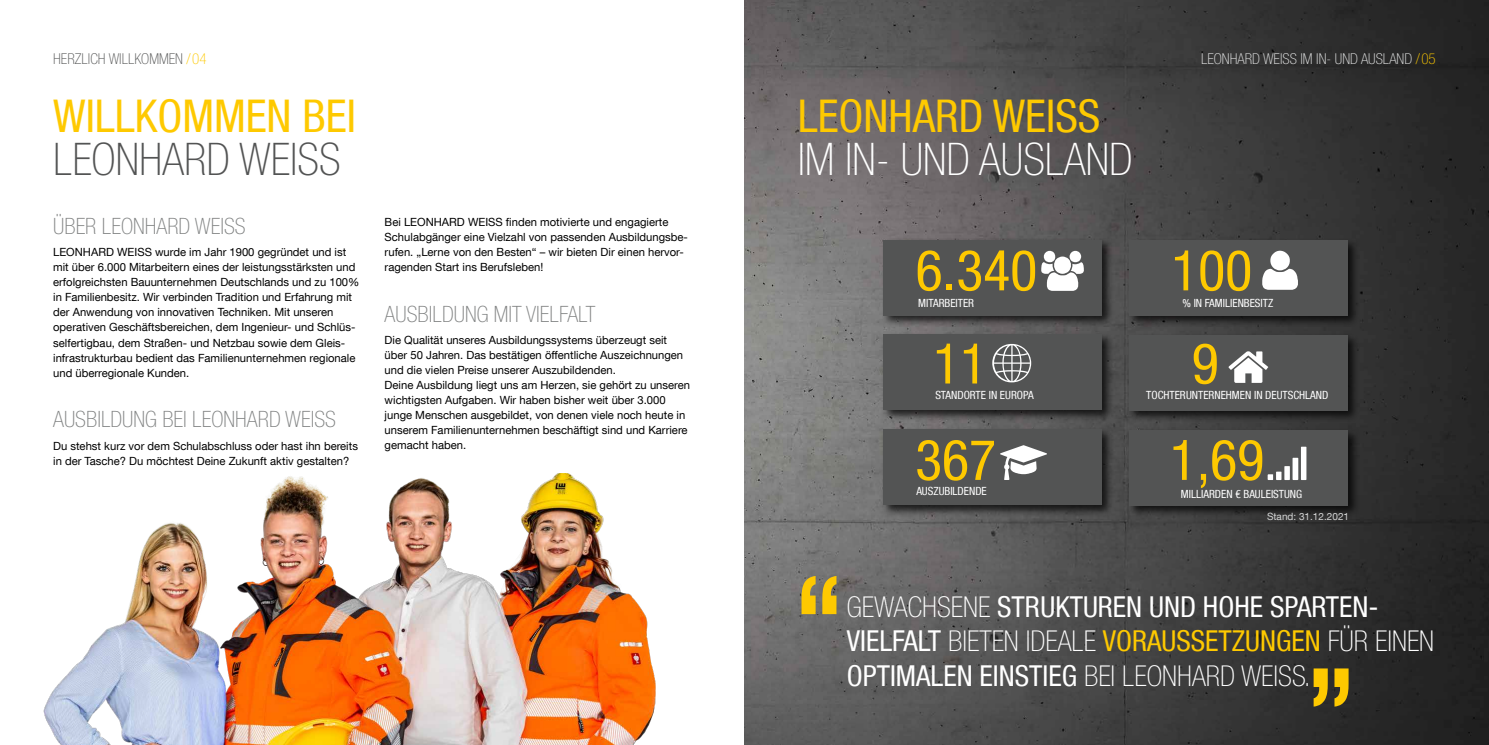
<style>
.page{position:relative;width:1489px;height:745px;background:#fff}
.page>*{position:absolute;margin:0;border:0;box-sizing:border-box;transform-origin:0 0}
.t1{font:700 condensed 118.75px "Helvetica Neue LT Com";color:#fec900;scale:.9 1}
.t2{font:condensed 56.25px "Helvetica Neue LT Com";color:#fec900}
.t3{font:condensed 45px "Helvetica Neue LT Com";color:#fec900}
.t4{font:100 condensed 45px "Helvetica Neue LT Pro";color:#fff}
.t5{font:100 condensed 45px "Helvetica Neue LT Pro";color:#535454}
.t6{font:condensed 28.75px "Helvetica Neue LT Com";color:#fff}
.t7{font:100 condensed 28.75px "Helvetica Neue LT Pro";color:#fff}
.t8{font:100 condensed 22.5px "Helvetica Neue LT Pro";color:#818383}
.t9{font:100 condensed 15px "Helvetica Neue LT Pro";color:#e9eaea}
.t10{font:100 condensed 15px "Helvetica Neue LT Pro";color:#535454}
.t11{font:11.25px/15px "Helvetica Neue LT Com";color:#000}
.t12{font:condensed 11.25px "Helvetica Neue LT Com";color:#fff}
.t13{font:10px "Helvetica Neue LT Com";color:#d4d5d5}
.s1{color:#fec900}
.s2{font-family:"Helvetica Neue LT Pro";font-weight:100}
.s3{font-family:"Helvetica Neue LT Com";font-weight:400}
.s4{font-family:"Helvetica Neue LT Com";font-weight:400;color:#fec900}
</style>
<div class="page">
<img style="left:744px;top:0;width:744px;height:744px">
<img style="left:43px;top:473px;width:613px;height:271px">
<div style="left:881px;top:237px;width:232px;height:90px;background:#000;opacity:.75"></div>
<div style="left:883px;top:240px;width:218px;height:75px;background:#535454"></div>
<div style="left:1127px;top:238px;width:232px;height:89px;background:#000;opacity:.75"></div>
<div style="left:1129px;top:240px;width:218px;height:75px;background:#535454"></div>
<div style="left:881px;top:332px;width:232px;height:90px;background:#000;opacity:.75"></div>
<div style="left:883px;top:334px;width:218px;height:76px;background:#535454"></div>
<div style="left:1127px;top:332px;width:232px;height:90px;background:#000;opacity:.75"></div>
<div style="left:1129px;top:335px;width:218px;height:75px;background:#535454"></div>
<div style="left:881px;top:427px;width:232px;height:89px;background:#000;opacity:.75"></div>
<div style="left:883px;top:429px;width:218px;height:75px;background:#535454"></div>
<div style="left:1126px;top:427px;width:233px;height:90px;background:#000;opacity:.75"></div>
<div style="left:1129px;top:430px;width:218px;height:75px;background:#535454"></div>
<svg style="left:1228px;top:351px;width:39px;height:31px"></svg>
<svg style="left:1262px;top:250px;width:35px;height:40px"></svg>
<svg style="left:1041px;top:250px;width:42px;height:41px"></svg>
<svg style="left:992px;top:343px;width:39px;height:39px"></svg>
<svg style="left:1000px;top:445px;width:46px;height:34px"></svg>
<svg style="left:1267px;top:446px;width:39px;height:33px"></svg>
<h3 class="t10" style="left:53px;top:50px;width:155px">HERZLICH WILLKOMMEN <span class="s1">/04</span></h3>
<h3 class="t3" style="left:53px;top:89px;width:304px">WILLKOMMEN BEI</h3>
<h3 class="t5" style="left:53px;top:134px;width:289px">LEONHARD WEISS</h3>
<h3 class="t8" style="left:53px;top:213px;width:194px">ÜBER LEONHARD WEISS</h3>
<p class="t11" style="left:53px;top:244px;width:308px">LEONHARD WEISS wurde im Jahr 1900 gegründet und ist mit über 6.000 Mitarbeitern eines der leistungsstärksten und erfolgreichsten Bauunternehmen Deutschlands und zu 100% in Familienbesitz. Wir verbinden Tradition und Erfahrung mit der Anwendung von innovativen Techniken. Mit unseren operativen Geschäftsbereichen, dem Ingenieur- und Schlüs&shy;selfertigbau, dem Straßen- und Netzbau sowie dem Gleis&shy;infrastrukturbau bedient das Familienunternehmen regionale und überregionale Kunden.</p>
<h3 class="t8" style="left:53px;top:406px;width:284px">AUSBILDUNG BEI LEONHARD WEISS</h3>
<p class="t11" style="left:53px;top:438px;width:306px">Du stehst kurz vor dem Schulabschluss oder hast ihn bereits in der Tasche? Du möchtest Deine Zukunft aktiv gestalten?</p>
<p class="t11" style="left:384px;top:214px;width:305px">Bei LEONHARD WEISS finden motivierte und engagierte Schulabgänger eine Vielzahl von passenden Ausbildungsbe&shy;rufen. „Lerne von den Besten“ – wir bieten Dir einen hervor&shy;ragenden Start ins Berufsleben!</p>
<h3 class="t8" style="left:384px;top:301px;width:212px">AUSBILDUNG MIT VIELFALT</h3>
<p class="t11" style="left:384px;top:332px;width:307px">Die Qualität unseres Ausbildungssystems überzeugt seit über 50 Jahren. Das bestätigen öffentliche Auszeichnungen und die vielen Preise unserer Auszubildenden.<br>Deine Ausbildung liegt uns am Herzen, sie gehört zu unseren wichtigsten Aufgaben. Wir haben bisher weit über 3.000 junge Menschen ausgebildet, von denen viele noch heute in unserem Familienunternehmen beschäftigt sind und Karriere gemacht haben.</p>
<h3 class="t3" style="left:797px;top:89px;width:304px">LEONHARD WEISS</h3>
<h3 class="t4" style="left:797px;top:134px;width:336px">IM IN- UND AUSLAND</h3>
<h3 class="t9" style="left:1200px;top:50px;width:236px">LEONHARD WEISS IM IN- UND AUSLAND <span class="s1">/05</span></h3>
<h2 class="t2" style="left:915px;top:237px;width:123px">6.340</h2>
<p class="t12" style="left:918px;top:296px;width:57px">MITARBEITER</p>
<h2 class="t2" style="left:933px;top:330px;width:56px">11</h2>
<p class="t12" style="left:935px;top:388px;width:100px">STANDORTE IN EUROPA</p>
<h2 class="t2" style="left:915px;top:426px;width:82px">367</h2>
<p class="t12" style="left:916px;top:484px;width:72px">AUSZUBILDENDE</p>
<h2 class="t2" style="left:1171px;top:237px;width:83px">100</h2>
<p class="t12" style="left:1182px;top:296px;width:92px">% IN FAMILIENBESITZ</p>
<h2 class="t2" style="left:1191px;top:330px;width:28px">9</h2>
<p class="t12" style="left:1146px;top:388px;width:184px">TOCHTERUNTERNEHMEN IN DEUTSCHLAND</p>
<h2 class="t2" style="left:1169px;top:426px;width:96px">1,69</h2>
<p class="t12" style="left:1180px;top:486px;width:123px">MILLIARDEN € BAULEISTUNG</p>
<p class="t13" style="left:1266px;top:510px;width:84px">Stand: 31.12.2021</p>
<h1 class="t1" style="left:794px;top:547px;width:56px">“</h1>
<h3 class="t6" style="left:846px;top:589px;width:533px"><span class="s2">GEWACHSENE</span> STRUKTUREN UND HOHE SPARTEN-</h3>
<h3 class="t7" style="left:846px;top:624px;width:588px"><span class="s3">VIELFALT</span> BIETEN IDEALE <span class="s4">VORAUSSETZUNGEN</span> FÜR EINEN</h3>
<h3 class="t6" style="left:846px;top:658px;width:465px">OPTIMALEN EINSTIEG <span class="s2">BEI LEONHARD WEISS.</span></h3>
<h1 class="t1" style="left:1355px;top:734px;width:56px;rotate:-180deg">“</h1>
</div>
